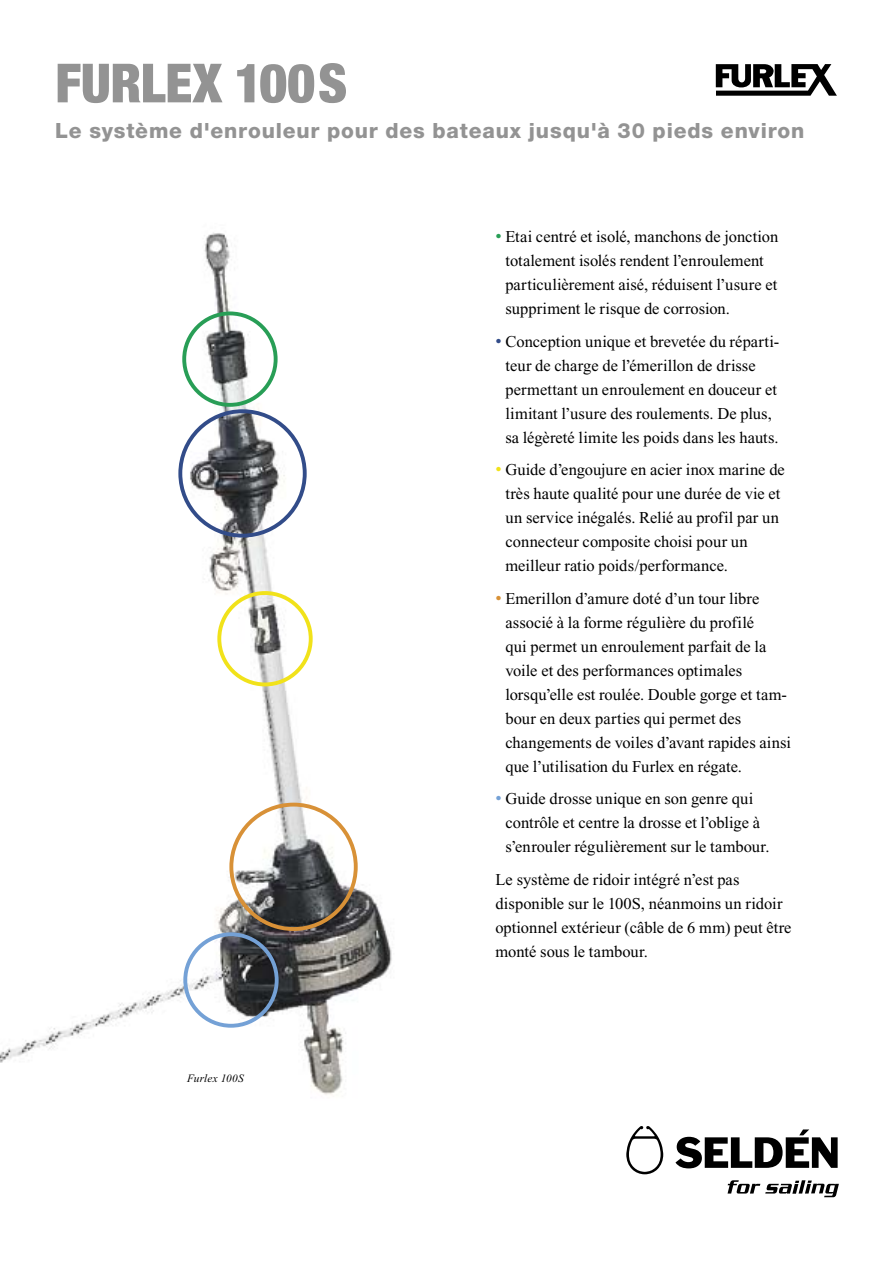
<style>
.page{position:relative;width:893px;height:1263px;background:#fff}
.page>*{position:absolute;margin:0;border:0;box-sizing:border-box;transform-origin:0 0}
.t1{font:900 condensed 54px "Helvetica Neue";letter-spacing:-.005em;color:#939393}
.t2{font:800 21px "Helvetica Neue";letter-spacing:.04em;color:#939393}
.t3{font:16.5px/24px "Times New Roman";color:#000}
.t4{font:italic 11.25px "Times New Roman";letter-spacing:.015em;color:#000}
.s1{font-size:18px;color:#289e56}
.s2{font-size:18px;color:#324c89}
.s3{font-size:18px;color:#f1e21a}
.s4{font-size:18px;color:#d89137}
.s5{font-size:18px;color:#74a1d6}
</style>
<div class="page">
<svg style="left:716px;top:64px;width:121px;height:32px"></svg>
<svg style="left:626px;top:1126px;width:37px;height:48px"></svg>
<svg style="left:675px;top:1129px;width:163px;height:39px"></svg>
<svg style="left:727px;top:1180px;width:112px;height:17px"></svg>
<img style="left:0;top:232px;width:392px;height:863px">
<div style="left:182px;top:311px;width:96px;height:96px;border:4px solid #289e56;border-radius:50%"></div>
<div style="left:178px;top:409px;width:129px;height:129px;border:4px solid #324c89;border-radius:50%"></div>
<div style="left:217px;top:591px;width:96px;height:95px;border:4px solid #f1e21a;border-radius:50%"></div>
<div style="left:229px;top:803px;width:129px;height:128px;border:4px solid #d89137;border-radius:50%"></div>
<div style="left:183px;top:932px;width:96px;height:96px;border:4px solid #74a1d6;border-radius:50%"></div>
<h1 class="t1" style="left:55px;top:50px;width:293px">FURLEX 100S</h1>
<p class="t2" style="left:55px;top:118px;width:751px">Le système d'enrouleur pour des bateaux jusqu'à 30 pieds environ</p>
<p class="t4" style="left:187px;top:1072px;width:58px">Furlex 100S</p>
<p class="t3" style="left:505px;top:225px;width:274px;text-indent:-10px"><span class="s1">•</span> Etai centré et isolé, manchons de jonction totalement isolés rendent l’enroulement particulièrement aisé, réduisent l’usure et suppriment le risque de corrosion.</p>
<p class="t3" style="left:505px;top:329px;width:275px;text-indent:-10px"><span class="s2">•</span> Conception unique et brevetée du réparti&shy;teur de charge de l’émerillon de drisse permettant un enroulement en douceur et limitant l’usure des roulements. De plus, sa légèreté limite les poids dans les hauts.</p>
<p class="t3" style="left:505px;top:458px;width:281px;text-indent:-10px"><span class="s3">•</span> Guide d’engoujure en acier inox marine de très haute qualité pour une durée de vie et un service inégalés. Relié au profil par un connecteur composite choisi pour un meilleur ratio poids/performance.</p>
<p class="t3" style="left:505px;top:586px;width:287px;text-indent:-10px"><span class="s4">•</span> Emerillon d’amure doté d’un tour libre associé à la forme régulière du profilé<br>qui permet un enroulement parfait de la voile et des performances optimales lorsqu’elle est roulée. Double gorge et tam&shy;bour en deux parties qui permet des changements de voiles d’avant rapides ainsi que l’utilisation du Furlex en régate.</p>
<p class="t3" style="left:505px;top:787px;width:266px;text-indent:-10px"><span class="s5">•</span> Guide drosse unique en son genre qui contrôle et centre la drosse et l’oblige à s’enrouler régulièrement sur le tambour.</p>
<p class="t3" style="left:495px;top:867px;width:298px">Le système de ridoir intégré n’est pas disponible sur le 100S, néanmoins un ridoir optionnel extérieur (câble de 6 mm) peut être monté sous le tambour.</p>
</div>
